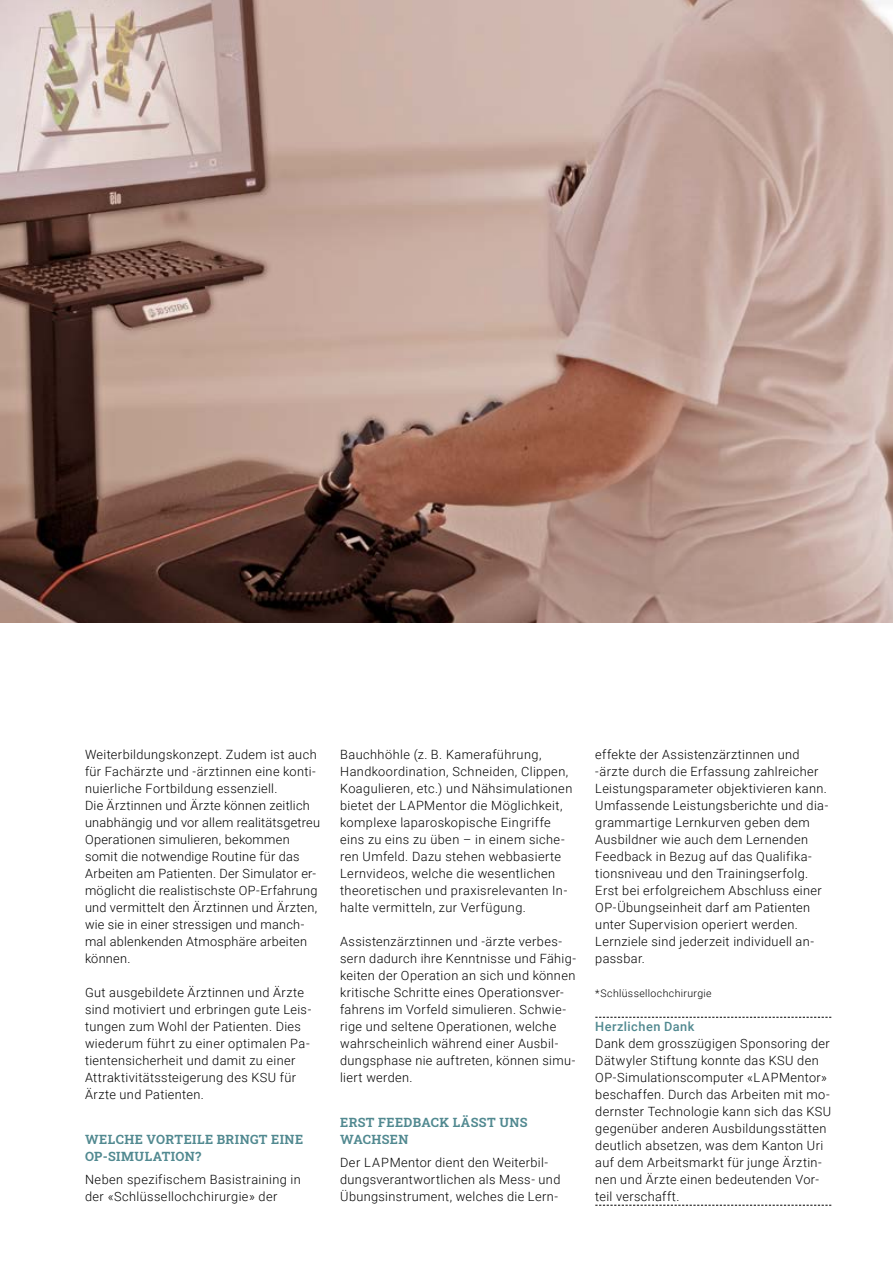
<style>
.page{position:relative;width:893px;height:1263px;background:#fff}
.page>*{position:absolute;margin:0;border:0;box-sizing:border-box;transform-origin:0 0}
.t1{font:300 12.75px/17px "Roboto";letter-spacing:.03em;color:#000}
.t2{font:700 12.75px/17px "Roboto Slab";letter-spacing:.03em;color:#518990}
.t3{font:500 12.75px "Roboto";letter-spacing:.035em;color:#518990}
.t4{font:300 10.5px "Roboto";letter-spacing:.035em;color:#000}
</style>
<div class="page">
<img style="left:0;top:0;width:893px;height:623px">
<svg style="left:595px;top:1017px;width:236px;height:1px"></svg>
<svg style="left:595px;top:1205px;width:236px;height:1px"></svg>
<p class="t1" style="left:85px;top:745px;width:237px">Weiterbildungskonzept. Zudem ist auch für Fachärzte und -ärztinnen eine konti&shy;nuierliche Fortbildung essenziell.<br>Die Ärztinnen und Ärzte können zeitlich unabhängig und vor allem realitätsgetreu Operationen simulieren, bekommen somit die notwendige Routine für das Arbeiten am Patienten. Der Simulator er&shy;möglicht die realistischste OP-Erfahrung und vermittelt den Ärztinnen und Ärzten, wie sie in einer stressigen und manch&shy;mal ablenkenden Atmosphäre arbeiten können.</p>
<p class="t1" style="left:85px;top:984px;width:228px">Gut ausgebildete Ärztinnen und Ärzte sind motiviert und erbringen gute Leis&shy;tungen zum Wohl der Patienten. Dies wiederum führt zu einer optimalen Pa&shy;tientensicherheit und damit zu einer Attraktivitätssteigerung des KSU für Ärzte und Patienten.</p>
<p class="t2" style="left:85px;top:1130px;width:220px">WELCHE VORTEILE BRINGT EINE<br>OP-SIMULATION?</p>
<p class="t1" style="left:85px;top:1171px;width:217px">Neben spezifischem Basistraining in der «Schlüssellochchirurgie» der</p>
<p class="t1" style="left:340px;top:745px;width:234px">Bauchhöhle (z. B. Kameraführung, Handkoordination, Schneiden, Clippen, Koagulieren, etc.) und Nähsimulationen bietet der LAPMentor die Möglichkeit, komplexe laparoskopische Eingriffe eins zu eins zu üben – in einem siche&shy;ren Umfeld. Dazu stehen webbasierte Lernvideos, welche die wesentlichen theoretischen und praxisrelevanten In&shy;halte vermitteln, zur Verfügung.</p>
<p class="t1" style="left:340px;top:933px;width:237px">Assistenzärztinnen und -ärzte verbes&shy;sern dadurch ihre Kenntnisse und Fähig&shy;keiten der Operation an sich und können kritische Schritte eines Operationsver&shy;fahrens im Vorfeld simulieren. Schwie&shy;rige und seltene Operationen, welche wahrscheinlich während einer Ausbil&shy;dungsphase nie auftreten, können simu&shy;liert werden.</p>
<p class="t2" style="left:340px;top:1113px;width:189px">ERST FEEDBACK LÄSST UNS<br>WACHSEN</p>
<p class="t1" style="left:340px;top:1154px;width:222px">Der LAPMentor dient den Weiterbil&shy;dungsverantwortlichen als Mess- und<br>Übungsinstrument, welches die Lern-</p>
<p class="t1" style="left:595px;top:745px;width:234px">effekte der Assistenzärztinnen und -ärzte durch die Erfassung zahlreicher Leistungsparameter objektivieren kann.<br>Umfassende Leistungsberichte und dia&shy;grammartige Lernkurven geben dem Ausbildner wie auch dem Lernenden Feedback in Bezug auf das Qualifika&shy;tionsniveau und den Trainingserfolg.<br>Erst bei erfolgreichem Abschluss einer OP-Übungseinheit darf am Patienten unter Supervision operiert werden.<br>Lernziele sind jederzeit individuell an&shy;passbar.</p>
<p class="t4" style="left:595px;top:986px;width:118px">*Schlüssellochchirurgie</p>
<p class="t3" style="left:595px;top:1018px;width:101px">Herzlichen Dank</p>
<p class="t1" style="left:595px;top:1035px;width:237px">Dank dem grosszügigen Sponsoring der Dätwyler Stiftung konnte das KSU den OP-Simulationscomputer «LAPMentor» beschaffen. Durch das Arbeiten mit mo&shy;dernster Technologie kann sich das KSU gegenüber anderen Ausbildungsstätten deutlich absetzen, was dem Kanton Uri auf dem Arbeitsmarkt für junge Ärztin&shy;nen und Ärzte einen bedeutenden Vor&shy;teil verschafft.</p>
</div>
